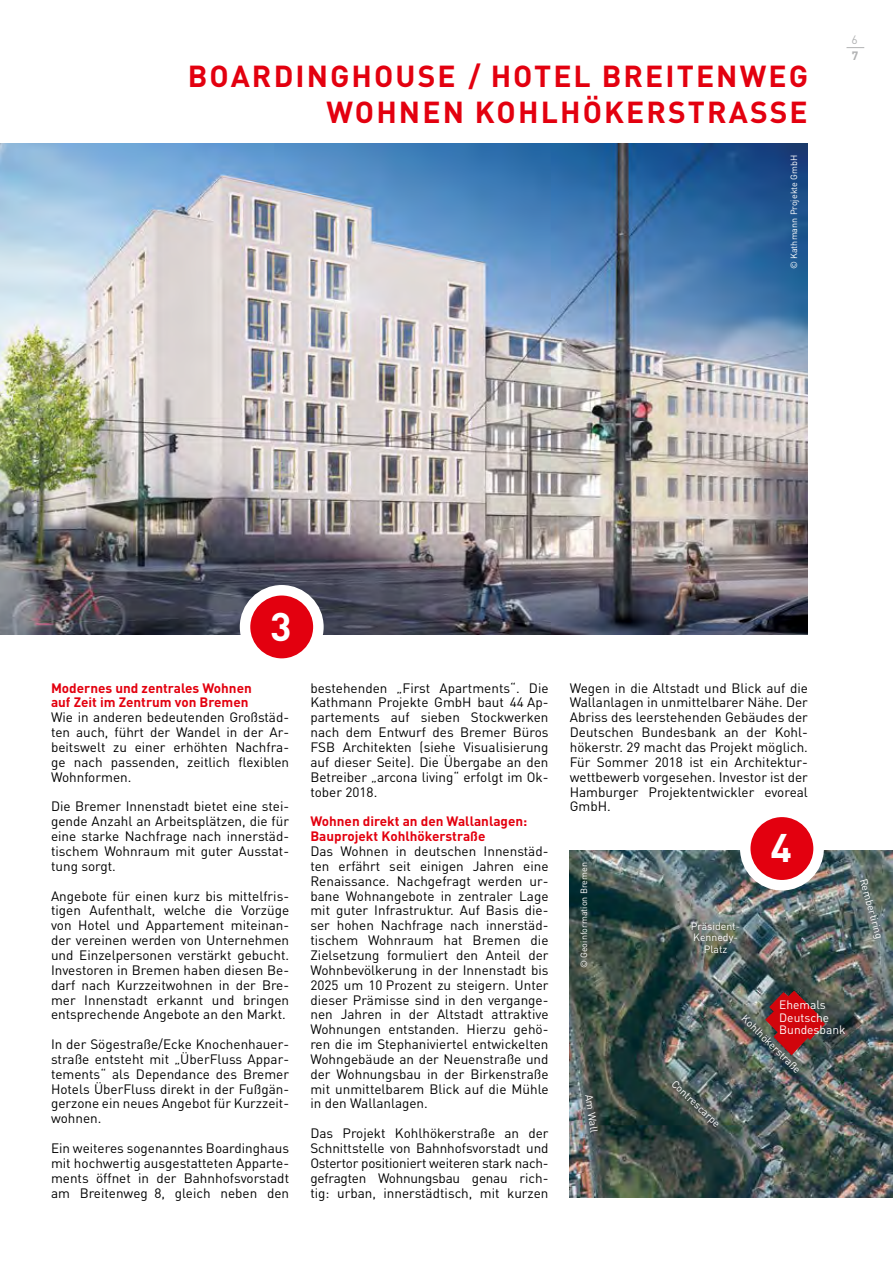
<style>
.page{position:relative;width:893px;height:1263px;background:#fff}
.page>*{position:absolute;margin:0;border:0;box-sizing:border-box;transform-origin:0 0}
.t1{font:700 39.45px "DIN Pro";color:#fff}
.t2{font:700 30px/36px "DIN Pro";letter-spacing:.07em;color:#e3000f}
.t3{font:13.5px/14.9px "DIN Pro";color:#000;text-align:justify}
.t4{font:700 13.5px/14.9px "DIN Pro";color:#e3000f}
.t5{font:12px/12.8px "DIN Pro";color:#fff}
.t6{font:12px "DIN Pro";color:#b1b2b3}
.t7{font:700 12px "DIN Pro";color:#b1b2b3}
.t8{font:10.5px/11.2px "DIN Pro";color:#fff;text-align:center}
.t9{font:9px "DIN Pro";color:#fff}
</style>
<div class="page">
<svg style="left:846px;top:47px;width:18px;height:1px"></svg>
<img style="left:0;top:143px;width:808px;height:491px">
<img style="left:570px;top:850px;width:323px;height:347px">
<svg style="left:245px;top:590px;width:73px;height:74px;background:#e72633"></svg>
<div style="left:240px;top:585px;width:84px;height:84px;border:10px solid #fff;border-radius:50%"></div>
<svg style="left:745px;top:812px;width:74px;height:73px;background:#e72633"></svg>
<div style="left:740px;top:806px;width:84px;height:84px;border:10px solid #fff;border-radius:50%"></div>
<div style="left:735px;top:1008px;width:70px;height:71px;background:#000;opacity:.75"></div>
<div style="left:666px;top:1074px;width:59px;height:59px;background:#000;opacity:.75"></div>
<img style="left:765px;top:990px;width:97px;height:65px">
<div style="left:578px;top:1088px;width:26px;height:51px;background:#000;opacity:.75"></div>
<div style="left:853px;top:872px;width:34px;height:73px;background:#000;opacity:.75"></div>
<div style="left:685px;top:915px;width:60px;height:45px;background:#000;opacity:.75"></div>
<h2 class="t2" style="left:326px;top:57px;width:483px;text-indent:91px">se / Hotel Breitenweg<br>Woh nen Kohlh</h2>
<h2 class="t2" style="left:188px;top:57px;width:185px">Boardinghou</h2>
<h2 class="t2" style="left:583px;top:93px;width:227px">ökerstraSS e</h2>
<p class="t9" style="left:788px;top:269px;width:116px;rotate:-90deg">© Kathmann Projekte GmbH</p>
<p class="t6" style="left:851px;top:32px;width:8px">6</p>
<p class="t7" style="left:852px;top:47px;width:8px">7</p>
<h1 class="t1" style="left:270px;top:600px;width:23px">3</h1>
<p class="t4" style="left:51px;top:680px;width:202px">Modernes und zentrales Wohnen auf Zeit im Zentrum von Bremen</p>
<p class="t3" style="left:51px;top:709px;width:240px">Wie in anderen bedeutenden Großstäd&shy;ten auch, führt der Wandel in der Ar&shy;beitswelt zu einer erhöhten Nachfra&shy;ge nach passenden, zeitlich flexiblen Wohnformen.</p>
<p class="t3" style="left:51px;top:798px;width:240px">Die Bremer Innenstadt bietet eine stei&shy;gende Anzahl an Arbeitsplätzen, die für eine starke Nachfrage nach innerstäd&shy;tischem Wohnraum mit guter Ausstat&shy;tung sorgt.</p>
<p class="t3" style="left:51px;top:888px;width:240px">Angebote für einen kurz bis mittelfris&shy;tigen Aufenthalt, welche die Vorzüge von Hotel und Appartement miteinan&shy;der vereinen werden von Unternehmen und Einzelpersonen verstärkt gebucht.<br>Investoren in Bremen haben diesen Be&shy;darf nach Kurzzeitwohnen in der Bre&shy;mer Innenstadt erkannt und bringen entsprechende Angebote an den Markt.</p>
<p class="t3" style="left:51px;top:1036px;width:240px">In der Sögestraße/Ecke Knochenhauer&shy;straße entsteht mit „ÜberFluss Appar&shy;tements“ als Dependance des Bremer Hotels ÜberFluss direkt in der Fußgän&shy;gerzone ein neues Angebot für Kurzzeit&shy;wohnen.</p>
<p class="t3" style="left:51px;top:1140px;width:240px">Ein weiteres sogenanntes Boardinghaus mit hochwertig ausgestatteten Apparte&shy;ments öffnet in der Bahnhofsvorstadt am Breitenweg 8, gleich neben den</p>
<p class="t3" style="left:310px;top:680px;width:240px">bestehenden „First Apartments“. Die Kathmann Projekte GmbH baut 44 Ap&shy;partements auf sieben Stockwerken nach dem Entwurf des Bremer Büros FSB Architekten (siehe Visualisierung auf dieser Seite). Die Übergabe an den Betreiber „arcona living“ erfolgt im Ok&shy;tober 2018.</p>
<p class="t4" style="left:310px;top:813px;width:218px">Wohnen direkt an den Wallanlagen:<br>Bauprojekt Kohlhökerstraße</p>
<p class="t3" style="left:310px;top:843px;width:240px">Das Wohnen in deutschen Innenstäd&shy;ten erfährt seit einigen Jahren eine Renaissance. Nachgefragt werden ur&shy;bane Wohnangebote in zentraler Lage mit guter Infrastruktur. Auf Basis die&shy;ser hohen Nachfrage nach innerstäd&shy;tischem Wohnraum hat Bremen die Zielsetzung formuliert den Anteil der Wohnbevölkerung in der Innenstadt bis 2025 um 10 Prozent zu steigern. Unter dieser Prämisse sind in den vergange&shy;nen Jahren in der Altstadt attraktive Wohnungen entstanden. Hierzu gehö&shy;ren die im Stephaniviertel entwickelten Wohngebäude an der Neuenstraße und der Wohnungsbau in der Birkenstraße mit unmittelbarem Blick auf die Mühle in den Wallanlagen.</p>
<p class="t3" style="left:310px;top:1125px;width:240px">Das Projekt Kohlhökerstraße an der Schnittstelle von Bahnhofsvorstadt und Ostertor positioniert weiteren stark nach&shy;gefragten Wohnungsbau genau rich&shy;tig: urban, innerstädtisch, mit kurzen</p>
<p class="t3" style="left:570px;top:680px;width:240px">Wegen in die Altstadt und Blick auf die Wallanlagen in unmittelbarer Nähe. Der Abriss des leerstehenden Gebäudes der Deutschen Bundesbank an der Kohl&shy;hökerstr. 29 macht das Projekt möglich.<br>Für Sommer 2018 ist ein Architektur&shy;wettbewerb vorgesehen. Investor ist der Hamburger Projektentwickler evoreal GmbH.</p>
<p class="t9" style="left:578px;top:968px;width:108px;rotate:-90deg">© Geoinformation Bremen</p>
<p class="t8" style="left:595px;top:1093px;width:40px;rotate:81deg">Am Wall</p>
<p class="t8" style="left:691px;top:920px;width:51px">Präsident-<br>Kennedy-<br>Platz</p>
<h1 class="t1" style="left:770px;top:821px;width:23px">4</h1>
<p class="t8" style="left:678px;top:1077px;width:64px;rotate:44deg">Contrescarpe</p>
<p class="t5" style="left:779px;top:998px;width:68px">Ehemals<br>Deutsche<br>Bundesbank</p>
<p class="t8" style="left:748px;top:1012px;width:80px;rotate:44deg">Kohlhökerstraße</p>
<p class="t8" style="left:869px;top:877px;width:64px;rotate:74deg">Rembertiring</p>
</div>
